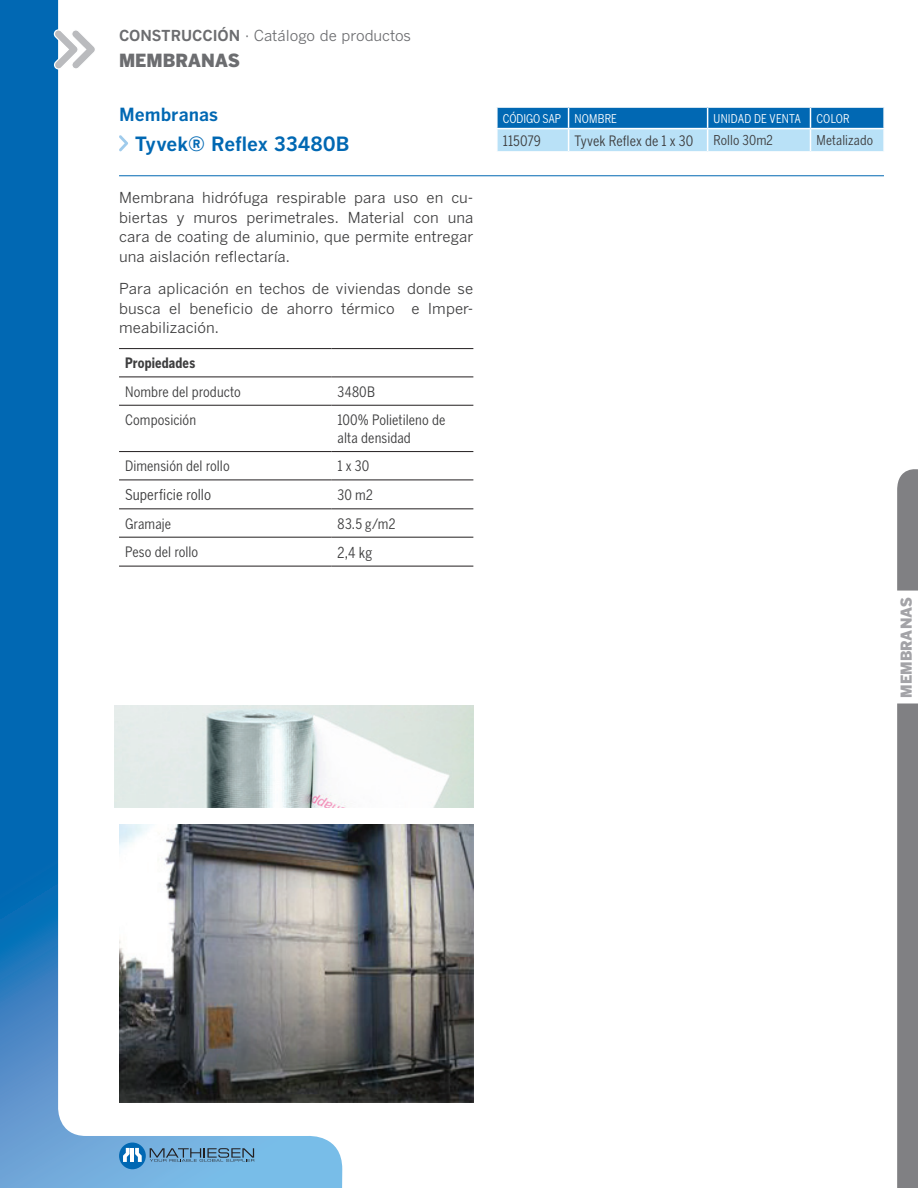
<style>
.page{position:relative;width:918px;height:1188px;background:#fff}
.page>*{position:absolute;margin:0;border:0;box-sizing:border-box;transform-origin:0 0}
.t1{font:700 19.5px "Benton Gothic";color:#0168b3}
.t2{font:900 18px "Benton Gothic";color:#6c6d70}
.t3{font:700 18px "Benton Gothic";color:#0168b3}
.t4{font:15px/19.5px "Benton Gothic";color:#3e3e3f;text-align:justify}
.t5{font:15px "Benton Gothic";color:#6c6d70}
.t6{font:condensed 15px "Benton Gothic";color:#3e3e3f}
.t7{font:900 15px "Benton Gothic";letter-spacing:-.005em;color:#a3a3a7}
.t8{font:condensed 14.25px/18px "Benton Gothic";letter-spacing:.005em;color:#3e3e3f}
.t9{font:700 condensed 14.25px "Benton Gothic";letter-spacing:.01em;color:#3e3e3f}
.t10{font:condensed 13.5px "Benton Gothic";letter-spacing:.005em;color:#3e3e3f}
.t11{font:condensed 12px "Benton Gothic";letter-spacing:.01em;color:#fff}
.s1{font-weight:700}
</style>
<div class="page">
<svg style="left:0;top:0;width:342px;height:1188px"></svg>
<svg style="left:150px;top:1148px;width:104px;height:14px"></svg>
<div style="left:119px;top:1143px;width:27px;height:26px;background:#0168b3;border-radius:50%"></div>
<svg style="left:123px;top:1148px;width:19px;height:14px"></svg>
<hr style="left:130px;top:1148px;width:4px;height:14px;background:#fff">
<svg style="left:897px;top:469px;width:21px;height:122px;background:#848487"></svg>
<div style="left:897px;top:703px;width:21px;height:485px;background:#808083"></div>
<svg style="left:53px;top:29px;width:44px;height:41px"></svg>
<svg style="left:119px;top:135px;width:9px;height:16px"></svg>
<svg style="left:497px;top:107px;width:387px;height:44px;background:#6aacd8"></svg>
<hr style="left:883px;top:129px;width:2px;height:22px;background:#fff">
<hr style="left:119px;top:175px;width:765px;height:1px;background:#0168b3">
<hr style="left:119px;top:348px;width:213px;height:1px;background:#231f20">
<hr style="left:332px;top:348px;width:141px;height:1px;background:#231f20">
<hr style="left:119px;top:377px;width:213px;height:1px;background:#231f20">
<hr style="left:332px;top:377px;width:141px;height:1px;background:#231f20">
<hr style="left:119px;top:405px;width:213px;height:1px;background:#231f20">
<hr style="left:332px;top:405px;width:141px;height:1px;background:#231f20">
<hr style="left:119px;top:451px;width:213px;height:1px;background:#231f20">
<hr style="left:332px;top:451px;width:141px;height:1px;background:#231f20">
<hr style="left:119px;top:480px;width:213px;height:1px;background:#231f20">
<hr style="left:332px;top:480px;width:141px;height:1px;background:#231f20">
<hr style="left:119px;top:508px;width:213px;height:1px;background:#231f20">
<hr style="left:332px;top:508px;width:141px;height:1px;background:#231f20">
<hr style="left:119px;top:537px;width:213px;height:1px;background:#231f20">
<hr style="left:332px;top:537px;width:141px;height:1px;background:#231f20">
<hr style="left:119px;top:566px;width:213px;height:1px;background:#231f20">
<hr style="left:332px;top:566px;width:141px;height:1px;background:#231f20">
<img style="left:119px;top:825px;width:354px;height:278px">
<img style="left:115px;top:706px;width:358px;height:102px">
<p class="t5" style="left:119px;top:26px;width:294px"><span class="s1">CONSTRUCCIÓN</span> · Catálogo de productos</p>
<p class="t2" style="left:119px;top:49px;width:122px">MEMBRANAS</p>
<p class="t3" style="left:119px;top:103px;width:101px">Membranas</p>
<h1 class="t1" style="left:135px;top:132px;width:216px">Tyvek® Reflex 33480B</h1>
<p class="t4" style="left:119px;top:188px;width:356px">Membrana hidrófuga respirable para uso en cu&shy;biertas y muros perimetrales. Material con una cara de coating de aluminio, que permite entregar una aislación reflectaría.</p>
<p class="t4" style="left:119px;top:279px;width:356px">Para aplicación en techos de viviendas donde se busca el beneficio de ahorro térmico e Imper&shy;meabilización.</p>
<p class="t9" style="left:125px;top:355px;width:72px">Propiedades</p>
<p class="t8" style="left:125px;top:382px;width:117px">Nombre del producto</p>
<p class="t8" style="left:338px;top:382px;width:39px">3480B</p>
<p class="t8" style="left:125px;top:411px;width:73px">Composición</p>
<p class="t8" style="left:338px;top:411px;width:109px">100% Polietileno de alta densidad</p>
<p class="t8" style="left:125px;top:457px;width:106px">Dimensión del rollo</p>
<p class="t8" style="left:338px;top:457px;width:33px">1 x 30</p>
<p class="t6" style="left:125px;top:486px;width:88px">Superficie rollo</p>
<p class="t8" style="left:338px;top:485px;width:37px">30 m2</p>
<p class="t8" style="left:125px;top:514px;width:48px">Gramaje</p>
<p class="t8" style="left:338px;top:514px;width:59px">83.5 g/m2</p>
<p class="t8" style="left:125px;top:543px;width:75px">Peso del rollo</p>
<p class="t6" style="left:338px;top:543px;width:36px">2,4 kg</p>
<p class="t11" style="left:503px;top:111px;width:116px">CÓDIGO SAP NOMBRE</p>
<p class="t11" style="left:714px;top:111px;width:89px">UNIDAD DE VENTA</p>
<p class="t11" style="left:817px;top:111px;width:35px">COLOR</p>
<p class="t8" style="left:503px;top:132px;width:40px">115079</p>
<p class="t8" style="left:575px;top:132px;width:120px">Tyvek Reflex de 1 x 30</p>
<p class="t10" style="left:714px;top:132px;width:61px">Rollo 30m2</p>
<p class="t10" style="left:816px;top:132px;width:58px">Metalizado</p>
<p class="t7" style="left:897px;top:698px;width:102px;rotate:-90deg">MEMBRANAS</p>
</div>
